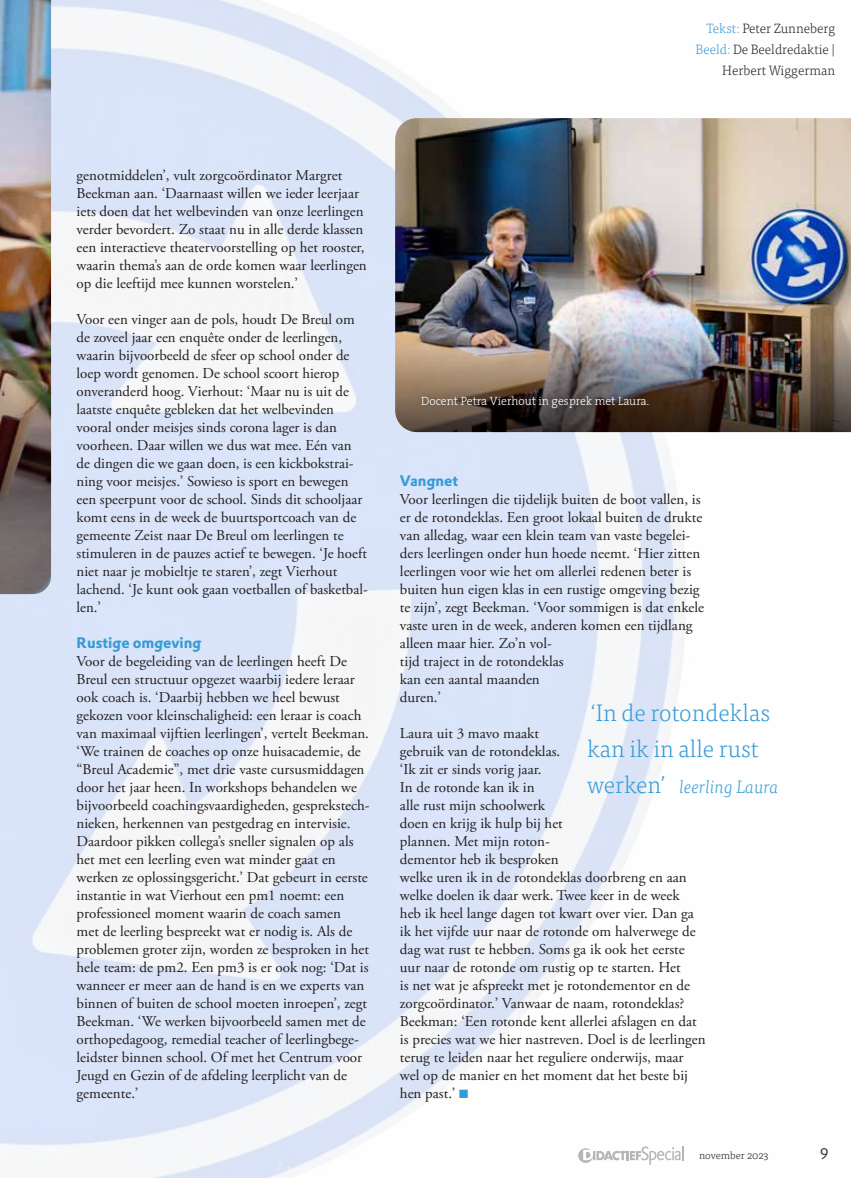
<style>
.page{position:relative;width:851px;height:1178px;background:#fff}
.page>*{position:absolute;margin:0;border:0;box-sizing:border-box;transform-origin:0 0}
.t1{font:300 24px/36px "Tisa Pro";color:#359bd6}
.t2{font:italic 300 18px "Tisa Pro";color:#359bd6}
.t3{font:15px/18px "Adobe Garamond Pro";color:#231f20}
.t4{font:15px "DTL Prokyon ST Bold";color:#359bd6}
.t5{font:15px "DTL Prokyon T";color:#231f20}
.t6{font:300 13.5px/21px "Tisa Pro";color:#231f20;text-align:right}
.t7{font:300 12px "The Serif";color:#fff}
.t8{font:300 10.5px "Tisa Pro";color:#231f20}
.s1{color:#359bd6}
.s2{font-style:normal;font-size:24px}
</style>
<div class="page">
<img style="left:0;top:0;width:850px;height:1178px">
<img style="left:0;top:0;width:51px;height:360px">
<svg style="left:0;top:360px;width:51px;height:234px;background:#695b54"></svg>
<img style="left:395px;top:118px;width:455px;height:314px">
<div style="left:414px;top:389px;width:241px;height:27px;background:#231f20;opacity:.75"></div>
<p class="t6" style="left:695px;top:17px;width:141px"><span class="s1">Tekst:</span> Peter Zunneberg<br><span class="s1">Beeld:</span> De Beeldredaktie |<br>Herbert Wiggerman</p>
<p class="t3" style="left:77px;top:167px;width:292px">genotmiddelen’, vult zorgcoördinator Margret Beekman aan. ‘Daarnaast willen we ieder leerjaar iets doen dat het welbevinden van onze leerlingen verder bevordert. Zo staat nu in alle derde klassen een interactieve theatervoorstelling op het rooster, waarin thema’s aan de orde komen waar leerlingen op die leeftijd mee kunnen worstelen.’</p>
<p class="t3" style="left:77px;top:311px;width:292px">Voor een vinger aan de pols, houdt De Breul om de zoveel jaar een enquête onder de leerlingen, waarin bijvoorbeeld de sfeer op school onder de loep wordt genomen. De school scoort hierop onveranderd hoog. Vierhout: ‘Maar nu is uit de laatste enquête gebleken dat het welbevinden vooral onder meisjes sinds corona lager is dan voorheen. Daar willen we dus wat mee. Eén van de dingen die we gaan doen, is een kickbokstrai&shy;ning voor meisjes.’ Sowieso is sport en bewegen een speerpunt voor de school. Sinds dit schooljaar komt eens in de week de buurtsportcoach van de gemeente Zeist naar De Breul om leerlingen te stimuleren in de pauzes actief te bewegen. ‘Je hoeft niet naar je mobieltje te staren’, zegt Vierhout lachend. ‘Je kunt ook gaan voetballen of basketbal&shy;len.’</p>
<p class="t4" style="left:77px;top:633px;width:126px">Rustige omgeving</p>
<p class="t3" style="left:77px;top:653px;width:294px">Voor de begeleiding van de leerlingen heeft De Breul een structuur opgezet waarbij iedere leraar ook coach is. ‘Daarbij hebben we heel bewust gekozen voor kleinschaligheid: een leraar is coach van maximaal vijftien leerlingen’, vertelt Beekman. ‘We trainen de coaches op onze huisacademie, de “Breul Academie”, met drie vaste cursusmiddagen door het jaar heen. In workshops behandelen we bijvoorbeeld coachingsvaardigheden, gesprekstech&shy;nieken, herkennen van pestgedrag en intervisie.<br>Daardoor pikken collega’s sneller signalen op als het met een leerling even wat minder gaat en werken ze oplossingsgericht.’ Dat gebeurt in eerste instantie in wat Vierhout een pm1 noemt: een professioneel moment waarin de coach samen<br>met de leerling bespreekt wat er nodig is. Als de problemen groter zijn, worden ze besproken in het hele team: de pm2. Een pm3 is er ook nog: ‘Dat is wanneer er meer aan de hand is en we experts van binnen of buiten de school moeten inroepen’, zegt Beekman. ‘We werken bijvoorbeeld samen met de orthopedagoog, remedial teacher of leerlingbege&shy;leidster binnen school. Of met het Centrum voor Jeugd en Gezin of de afdeling leerplicht van de gemeente.’</p>
<p class="t7" style="left:421px;top:391px;width:229px">Docent Petra Vierhout in gesprek met Laura.</p>
<p class="t4" style="left:400px;top:471px;width:60px">Vangnet</p>
<p class="t3" style="left:400px;top:491px;width:306px">Voor leerlingen die tijdelijk buiten de boot vallen, is er de rotondeklas. Een groot lokaal buiten de drukte van alledag, waar een klein team van vaste begelei&shy;ders leerlingen onder hun hoede neemt. ‘Hier zitten leerlingen voor wie het om allerlei redenen beter is buiten hun eigen klas in een rustige omgeving bezig te zijn’, zegt Beekman. ‘Voor sommigen is dat enkele vaste uren in de week, anderen komen een tijdlang alleen maar hier. Zo’n vol-<br>tijd traject in de rotondeklas<br>kan een aantal maanden<br>duren.’</p>
<p class="t3" style="left:400px;top:725px;width:307px">Laura uit 3 mavo maakt<br>gebruik van de rotondeklas.<br>‘Ik zit er sinds vorig jaar.<br>In de rotonde kan ik in<br>alle rust mijn schoolwerk<br>doen en krijg ik hulp bij het<br>plannen. Met mijn roton-<br>dementor heb ik besproken<br>welke uren ik in de rotondeklas doorbreng en aan welke doelen ik daar werk. Twee keer in de week<br>heb ik heel lange dagen tot kwart over vier. Dan ga ik het vijfde uur naar de rotonde om halverwege de dag wat rust te hebben. Soms ga ik ook het eerste uur naar de rotonde om rustig op te starten. Het<br>is net wat je afspreekt met je rotondementor en de zorgcoördinator.’ Vanwaar de naam, rotondeklas?<br>Beekman: ‘Een rotonde kent allerlei afslagen en dat is precies wat we hier nastreven. Doel is de leerlingen terug te leiden naar het reguliere onderwijs, maar wel op de manier en het moment dat het beste bij hen past.’ <span class="s1">■</span></p>
<h1 class="t1" style="left:587px;top:693px;width:184px">‘In de rotondeklas kan ik in alle rust</h1>
<p class="t2" style="left:587px;top:774px;width:193px"><span class="s2">werken’</span> leerling Laura</p>
<p class="t8" style="left:699px;top:1148px;width:71px">november 2023</p>
<p class="t5" style="left:819px;top:1144px;width:11px">9</p>
</div>
